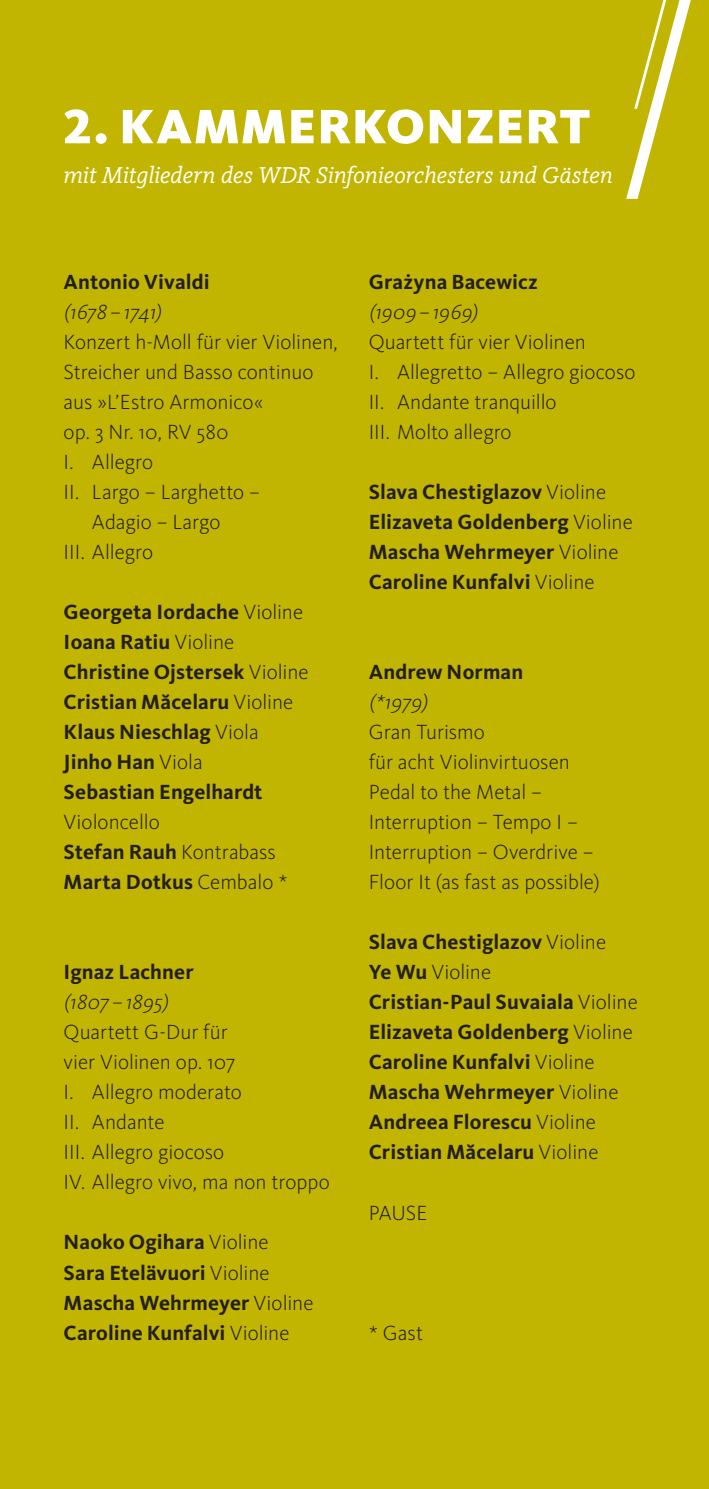
<style>
.page{position:relative;width:709px;height:1489px;background:#fff}
.page>*{position:absolute;margin:0;border:0;box-sizing:border-box;transform-origin:0 0}
.t1{font:900 50px "WDR Sans";letter-spacing:.02em;color:#fff}
.t2{font:italic 23.75px "WDR Slab";letter-spacing:-.005em;color:#fff}
.t3{font:700 21.25px/30px "WDR Sans";letter-spacing:.005em;color:#231f20}
.t4{font:300 21.25px/30px "WDR Sans";color:#231f20}
.t5{font:italic 300 21.25px "WDR Sans";color:#231f20}
.s1{font-weight:300}
.s2{font-weight:700}
</style>
<div class="page">
<div style="left:0;top:0;width:709px;height:1488px;background:#c2b501"></div>
<svg style="left:626px;top:0;width:64px;height:199px"></svg>
<h1 class="t1" style="left:63px;top:96px;width:528px">2. KAMMERKONZERT</h1>
<p class="t2" style="left:63px;top:161px;width:551px">mit Mitgliedern des WDR Sinfonieorchesters und Gästen</p>
<p class="t3" style="left:64px;top:267px;width:147px">Antonio Vivaldi</p>
<p class="t5" style="left:64px;top:299px;width:104px">(1678–1741)</p>
<p class="t4" style="left:64px;top:327px;width:276px">Konzert h-Moll für vier Violinen,</p>
<p class="t4" style="left:64px;top:357px;width:251px">Streicher und Basso continuo</p>
<p class="t4" style="left:64px;top:387px;width:201px">aus »L’Estro Armonico«</p>
<p class="t4" style="left:64px;top:417px;width:166px">op. 3 Nr. 10, RV 580</p>
<p class="t4" style="left:64px;top:447px;width:91px">I. Allegro</p>
<p class="t4" style="left:64px;top:477px;width:198px">II. Largo – Larghetto –</p>
<p class="t4" style="left:92px;top:507px;width:130px">Adagio – Largo</p>
<p class="t4" style="left:64px;top:537px;width:91px">III. Allegro</p>
<p class="t3" style="left:64px;top:597px;width:246px">Georgeta Iordache <span class="s1">Violine<br></span>Ioana Ratiu <span class="s1">Violine<br></span>Christine Ojstersek <span class="s1">Violine<br></span>Cristian Măcelaru <span class="s1">Violine<br></span>Klaus Nieschlag <span class="s1">Viola<br></span>Jinho Han <span class="s1">Viola<br></span>Sebastian Engelhardt</p>
<p class="t4" style="left:64px;top:807px;width:226px">Violoncello<br><span class="s2">Stefan Rauh</span> Kontrabass<br><span class="s2">Marta Dotkus</span> Cembalo *</p>
<p class="t3" style="left:64px;top:957px;width:132px">Ignaz Lachner</p>
<p class="t5" style="left:64px;top:989px;width:110px">(1807–1895)</p>
<p class="t4" style="left:64px;top:1017px;width:268px">Quartett G-Dur für<br>vier Violinen op. 107<br>I. Allegro moderato<br>II. Andante<br>III. Allegro giocoso<br>IV. Allegro vivo, ma non troppo</p>
<p class="t3" style="left:64px;top:1227px;width:251px">Naoko Ogihara <span class="s1">Violine<br></span>Sara Etelävuori <span class="s1">Violine<br></span>Mascha Wehrmeyer <span class="s1">Violine<br></span>Caroline Kunfalvi <span class="s1">Violine</span></p>
<p class="t3" style="left:368px;top:267px;width:171px">Grażyna Bacewicz</p>
<p class="t5" style="left:369px;top:299px;width:115px">(1909–1969)</p>
<p class="t4" style="left:369px;top:327px;width:268px">Quartett für vier Violinen<br>I. Allegretto – Allegro giocoso<br>II. Andante tranquillo<br>III. Molto allegro</p>
<p class="t3" style="left:369px;top:477px;width:266px">Slava Chestiglazov <span class="s1">Violine<br></span>Elizaveta Goldenberg <span class="s1">Violine<br></span>Mascha Wehrmeyer <span class="s1">Violine<br></span>Caroline Kunfalvi <span class="s1">Violine</span></p>
<p class="t3" style="left:369px;top:657px;width:156px">Andrew Norman</p>
<p class="t5" style="left:369px;top:689px;width:65px">(*1979)</p>
<p class="t4" style="left:369px;top:717px;width:232px">Gran Turismo<br>für acht Violinvirtuosen<br>Pedal to the Metal –<br>Interruption – Tempo I –<br>Interruption – Overdrive –<br>Floor It (as fast as possible)</p>
<p class="t3" style="left:369px;top:927px;width:271px">Slava Chestiglazov <span class="s1">Violine<br></span>Ye Wu <span class="s1">Violine<br></span>Cristian-Paul Suvaiala <span class="s1">Violine<br></span>Elizaveta Goldenberg <span class="s1">Violine<br></span>Caroline Kunfalvi <span class="s1">Violine<br></span>Mascha Wehrmeyer <span class="s1">Violine<br></span>Andreea Florescu <span class="s1">Violine<br></span>Cristian Măcelaru <span class="s1">Violine</span></p>
<p class="t4" style="left:369px;top:1197px;width:60px">PAUSE</p>
<p class="t4" style="left:369px;top:1317px;width:56px">* Gast</p>
</div>
